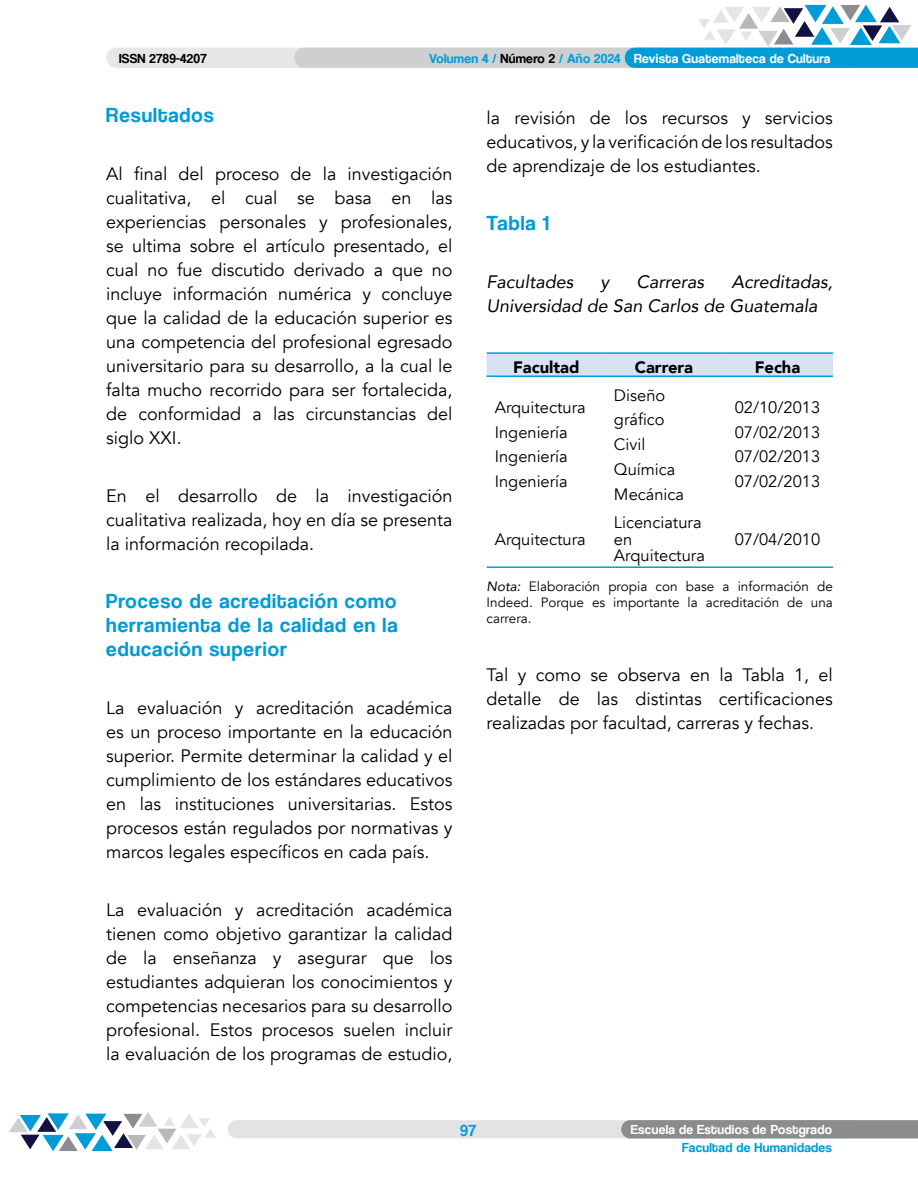
<style>
.page{position:relative;width:918px;height:1188px;background:#fff}
.page>*{position:absolute;margin:0;border:0;box-sizing:border-box;transform-origin:0 0}
.t1{font:21px/24px "Coolvetica Rg";letter-spacing:.05em;color:#009cd7;text-align:justify}
.t2{font:18px/24px "Avenir";color:#000;text-align:justify}
.t3{font:italic 18px/24px "Avenir";color:#000}
.t4{font:16.5px/24.8px "Avenir";color:#000}
.t5{font:900 16.5px "Avenir";color:#000}
.t6{font:16.5px "Coolvetica Rg";color:#009cd7}
.t7{font:13.5px/16.2px "Avenir";color:#000;text-align:justify}
.t8{font:13.5px "Coolvetica Rg";letter-spacing:.025em;color:#fff}
.t9{font:13.5px "Coolvetica Rg";letter-spacing:.025em;color:#009cd7}
.t10{font:13.5px "Coolvetica Rg";letter-spacing:.025em;color:#000}
.s1{color:#009cd7}
.s2{color:#000}
.s3{font-style:italic}
</style>
<div class="page">
<div style="left:228px;top:1120px;width:630px;height:19px;background:#e2e3e4;border-radius:9px"></div>
<div style="left:106px;top:48px;width:564px;height:20px;background:#e6e7e8;border-radius:10px"></div>
<div style="left:294px;top:48px;width:564px;height:20px;background:#cdcfd0;border-radius:10px"></div>
<svg style="left:621px;top:1120px;width:297px;height:19px;background:#8d8f91"></svg>
<svg style="left:625px;top:4px;width:293px;height:64px"></svg>
<svg style="left:9px;top:1112px;width:207px;height:40px"></svg>
<div style="left:487px;top:354px;width:346px;height:21px;background:#d9e2f3"></div>
<hr style="left:487px;top:352px;width:119px;height:2px;background:#009cd7">
<hr style="left:606px;top:352px;width:116px;height:2px;background:#009cd7">
<hr style="left:722px;top:352px;width:111px;height:2px;background:#009cd7">
<hr style="left:487px;top:375px;width:119px;height:2px;background:#009cd7">
<hr style="left:606px;top:375px;width:116px;height:2px;background:#009cd7">
<hr style="left:722px;top:375px;width:111px;height:2px;background:#009cd7">
<hr style="left:487px;top:566px;width:119px;height:2px;background:#009cd7">
<hr style="left:606px;top:566px;width:116px;height:2px;background:#009cd7">
<hr style="left:722px;top:566px;width:111px;height:2px;background:#009cd7">
<p class="t10" style="left:119px;top:50px;width:89px">ISSN 2789-4207</p>
<p class="t8" style="left:429px;top:50px;width:403px"><span class="s1">Volumen 4 /</span> <span class="s2">Número 2</span> <span class="s1">/ Año 2024</span> Revista Guatemalteca de Cultura</p>
<p class="t1" style="left:106px;top:103px;width:109px">Resultados</p>
<p class="t2" style="left:106px;top:163px;width:348px">Al final del proceso de la investigación cualitativa, el cual se basa en las experiencias personales y profesionales, se ultima sobre el artículo presentado, el cual no fue discutido derivado a que no incluye información numérica y concluye que la calidad de la educación superior es una competencia del profesional egresado universitario para su desarrollo, a la cual le falta mucho recorrido para ser fortalecida, de conformidad a las circunstancias del siglo XXI.</p>
<p class="t2" style="left:106px;top:485px;width:348px">En el desarrollo de la investigación cualitativa realizada, hoy en día se presenta la información recopilada.</p>
<p class="t1" style="left:106px;top:589px;width:293px">Proceso de acreditación como herramienta de la calidad en la educación superior</p>
<p class="t2" style="left:106px;top:697px;width:348px">La evaluación y acreditación académica es un proceso importante en la educación superior. Permite determinar la calidad y el cumplimiento de los estándares educativos en las instituciones universitarias. Estos procesos están regulados por normativas y marcos legales específicos en cada país.</p>
<p class="t2" style="left:106px;top:899px;width:348px">La evaluación y acreditación académica tienen como objetivo garantizar la calidad de la enseñanza y asegurar que los estudiantes adquieran los conocimientos y competencias necesarios para su desarrollo profesional. Estos procesos suelen incluir la evaluación de los programas de estudio,</p>
<p class="t2" style="left:487px;top:106px;width:348px">la revisión de los recursos y servicios educativos, y la verificación de los resultados de aprendizaje de los estudiantes.</p>
<p class="t1" style="left:487px;top:211px;width:64px">Tabla 1</p>
<p class="t3" style="left:487px;top:270px;width:88px">Facultades</p>
<p class="t3" style="left:601px;top:270px;width:10px">y</p>
<p class="t3" style="left:637px;top:270px;width:69px">Carreras</p>
<p class="t3" style="left:487px;top:270px;width:348px;text-indent:245px">Acreditadas,<br>Universidad de San Carlos de Guatemala</p>
<p class="t5" style="left:513px;top:353px;width:68px">Facultad</p>
<p class="t5" style="left:635px;top:353px;width:60px">Carrera</p>
<p class="t5" style="left:755px;top:353px;width:47px">Fecha</p>
<p class="t4" style="left:495px;top:395px;width:93px">Arquitectura<br>Ingeniería<br>Ingeniería<br>Ingeniería</p>
<p class="t4" style="left:614px;top:383px;width:72px">Diseño gráfico<br>Civil<br>Química<br>Mecánica</p>
<p class="t4" style="left:735px;top:395px;width:87px;text-align:justify">02/10/2013<br>07/02/2013<br>07/02/2013<br>07/02/2013</p>
<p class="t4" style="left:614px;top:515px;width:93px;line-height:16.5px">Licenciatura en<br>Arquitectura</p>
<p class="t4" style="left:735px;top:527px;width:87px">07/04/2010</p>
<p class="t7" style="left:487px;top:578px;width:348px"><span class="s3">Nota:</span> Elaboración propia con base a información de Indeed. Porque es importante la acreditación de una carrera.</p>
<p class="t4" style="left:495px;top:527px;width:93px">Arquitectura</p>
<p class="t2" style="left:487px;top:663px;width:348px">Tal y como se observa en la Tabla 1, el detalle de las distintas certificaciones realizadas por facultad, carreras y fechas.</p>
<p class="t6" style="left:460px;top:1121px;width:18px">97</p>
<p class="t8" style="left:631px;top:1122px;width:203px">Escuela de Estudios de Postgrado</p>
<p class="t9" style="left:682px;top:1140px;width:151px">Facultad de Humanidades</p>
</div>
